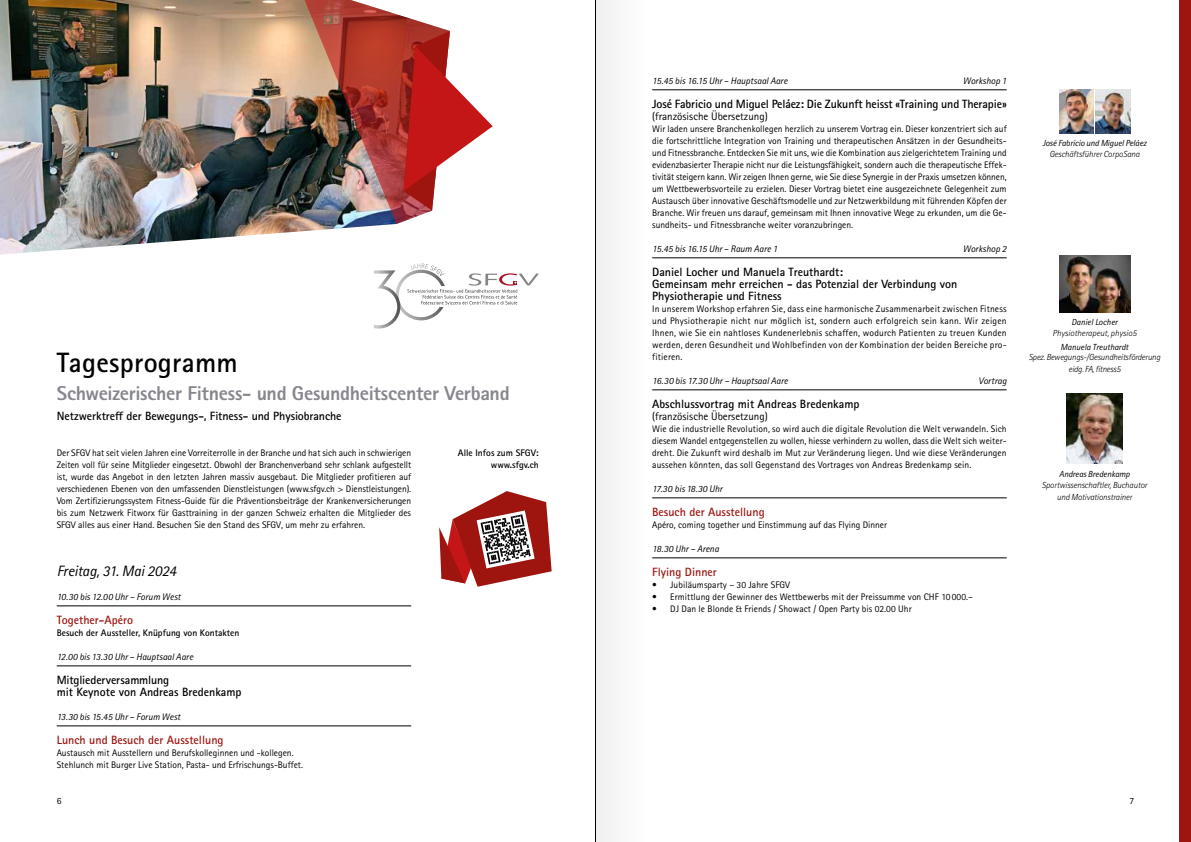
<style>
.page{position:relative;width:1191px;height:842px;background:#fff}
.page>*{position:absolute;margin:0;border:0;box-sizing:border-box;transform-origin:0 0}
.t1{font:700 28px "Rotis Sans Serif Pro";letter-spacing:.01em;color:#000}
.t2{font:800 20px "Rotis Sans Serif Pro";letter-spacing:-.015em;color:#86878e}
.t3{font:italic 15px "Rotis Sans Serif Pro";letter-spacing:-.015em;color:#000}
.t4{font:700 12px/12px "Rotis Sans Serif Pro";color:#000}
.t5{font:700 12px "Rotis Sans Serif Pro";color:#9e150f}
.t6{font:11px "Rotis Sans Serif Pro";color:#000}
.t7{font:9.5px/12px "Rotis Sans Serif Pro";color:#000;text-align:justify}
.t8{font:italic 9.5px "Rotis Sans Serif Pro";color:#000}
.t9{font:700 9.5px/12px "Rotis Sans Serif Pro";color:#000;text-align:right}
.t10{font:italic 300 8.8px/11.5px "Rotis Sans Serif Pro";letter-spacing:-.01em;color:#000;text-align:center}
.t11{font:italic 8.8px "Rotis Sans Serif Pro";letter-spacing:-.01em;color:#000}
</style>
<div class="page">
<hr style="left:652px;top:90px;width:354px;height:1px;background:#000">
<hr style="left:652px;top:258px;width:354px;height:1px;background:#000">
<hr style="left:652px;top:390px;width:354px;height:1px;background:#000">
<hr style="left:652px;top:498px;width:354px;height:1px;background:#000">
<hr style="left:652px;top:558px;width:354px;height:1px;background:#000">
<hr style="left:57px;top:606px;width:354px;height:1px;background:#000">
<hr style="left:57px;top:666px;width:354px;height:1px;background:#000">
<hr style="left:57px;top:726px;width:354px;height:1px;background:#000">
<img style="left:0;top:0;width:395px;height:255px">
<img style="left:1059px;top:90px;width:34px;height:43px">
<img style="left:1095px;top:90px;width:35px;height:43px">
<img style="left:1059px;top:256px;width:71px;height:57px">
<svg style="left:374px;top:263px;width:165px;height:66px"></svg>
<img style="left:1066px;top:393px;width:57px;height:71px">
<svg style="left:439px;top:491px;width:112px;height:96px"></svg>
<img style="left:298px;top:0;width:195px;height:224px">
<div style="left:1179px;top:0;width:12px;height:842px;background:#9e150f"></div>
<div style="left:595px;top:0;width:51px;height:842px;background:#f7f7f7"></div>
<hr style="left:595px;top:0;width:1px;height:842px;background:#000">
<h1 class="t1" style="left:57px;top:345px;width:183px">Tagesprogramm</h1>
<h2 class="t2" style="left:57px;top:380px;width:454px">Schweizerischer Fitness- und Gesundheitscenter Verband</h2>
<p class="t4" style="left:57px;top:410px;width:286px">Netzwerktreff der Bewegungs-, Fitness- und Physiobranche</p>
<p class="t7" style="left:57px;top:447px;width:356px">Der SFGV hat seit vielen Jahren eine Vorreiterrolle in der Branche und hat sich auch in schwierigen Zeiten voll für seine Mitglieder eingesetzt. Obwohl der Branchenverband sehr schlank aufgestellt ist, wurde das Angebot in den letzten Jahren massiv ausgebaut. Die Mitglieder profitieren auf verschiedenen Ebenen von den umfassenden Dienstleistungen (www.sfgv.ch &gt; Dienstleistungen).<br>Vom Zertifizierungssystem Fitness-Guide für die Präventionsbeiträge der Krankenversicherungen bis zum Netzwerk Fitworx für Gasttraining in der ganzen Schweiz erhalten die Mitglieder des SFGV alles aus einer Hand. Besuchen Sie den Stand des SFGV, um mehr zu erfahren.</p>
<h3 class="t3" style="left:57px;top:562px;width:121px">Freitag, 31. Mai 2024</h3>
<p class="t8" style="left:57px;top:591px;width:125px">10.30 bis 12.00 Uhr – Forum West</p>
<p class="t5" style="left:57px;top:612px;width:78px">Together-Apéro</p>
<p class="t9" style="left:57px;top:627px;width:184px">Besuch der Aussteller, Knüpfung von Kontakten</p>
<p class="t8" style="left:57px;top:651px;width:138px">12.00 bis 13.30 Uhr – Hauptsaal Aare</p>
<p class="t4" style="left:57px;top:674px;width:186px">Mitgliederversammlung<br>mit Keynote von Andreas Bredenkamp</p>
<p class="t8" style="left:57px;top:711px;width:125px">13.30 bis 15.45 Uhr – Forum West</p>
<p class="t5" style="left:57px;top:732px;width:168px">Lunch und Besuch der Ausstellung</p>
<p class="t7" style="left:57px;top:747px;width:248px">Austausch mit Ausstellern und Berufskolleginnen und -kollegen.<br>Stehlunch mit Burger Live Station, Pasta- und Erfrischungs-Buffet.</p>
<p class="t9" style="left:458px;top:447px;width:82px">Alle Infos zum SFGV: www.sfgv.ch</p>
<p class="t8" style="left:652px;top:75px;width:137px">15.45 bis 16.15 Uhr – Hauptsaal Aare</p>
<p class="t8" style="left:963px;top:75px;width:45px">Workshop 1</p>
<p class="t4" style="left:652px;top:98px;width:356px">José Fabricio und Miguel Peláez: Die Zukunft heisst «Training und Therapie»</p>
<p class="t6" style="left:652px;top:110px;width:117px">(französische Übersetzung)</p>
<p class="t7" style="left:652px;top:123px;width:356px">Wir laden unsere Branchenkollegen herzlich zu unserem Vortrag ein. Dieser konzentriert sich auf die fortschrittliche Integration von Training und therapeutischen Ansätzen in der Gesundheits&shy;und Fitnessbranche. Entdecken Sie mit uns, wie die Kombination aus zielgerichtetem Training und evidenzbasierter Therapie nicht nur die Leistungsfähigkeit, sondern auch die therapeutische Effek&shy;tivität steigern kann. Wir zeigen Ihnen gerne, wie Sie diese Synergie in der Praxis umsetzen können, um Wettbewerbsvorteile zu erzielen. Dieser Vortrag bietet eine ausgezeichnete Gelegenheit zum Austausch über innovative Geschäftsmodelle und zur Netzwerkbildung mit führenden Köpfen der Branche. Wir freuen uns darauf, gemeinsam mit Ihnen innovative Wege zu erkunden, um die Ge&shy;sundheits- und Fitnessbranche weiter voranzubringen.</p>
<p class="t8" style="left:652px;top:243px;width:127px">15.45 bis 16.15 Uhr – Raum Aare 1</p>
<p class="t8" style="left:963px;top:243px;width:45px">Workshop 2</p>
<p class="t4" style="left:652px;top:266px;width:307px">Daniel Locher und Manuela Treuthardt:<br>Gemeinsam mehr erreichen - das Potenzial der Verbindung von<br>Physiotherapie und Fitness</p>
<p class="t7" style="left:652px;top:303px;width:356px">In unserem Workshop erfahren Sie, dass eine harmonische Zusammenarbeit zwischen Fitness und Physiotherapie nicht nur möglich ist, sondern auch erfolgreich sein kann. Wir zeigen Ihnen, wie Sie ein nahtloses Kundenerlebnis schaffen, wodurch Patienten zu treuen Kunden werden, deren Gesundheit und Wohlbefinden von der Kombination der beiden Bereiche pro&shy;fitieren.</p>
<p class="t8" style="left:652px;top:375px;width:137px">16.30 bis 17.30 Uhr – Hauptsaal Aare</p>
<p class="t8" style="left:978px;top:375px;width:30px">Vortrag</p>
<p class="t4" style="left:652px;top:398px;width:209px">Abschlussvortrag mit Andreas Bredenkamp</p>
<p class="t6" style="left:652px;top:410px;width:117px">(französische Übersetzung)</p>
<p class="t7" style="left:652px;top:423px;width:356px">Wie die industrielle Revolution, so wird auch die digitale Revolution die Welt verwandeln. Sich diesem Wandel entgegenstellen zu wollen, hiesse verhindern zu wollen, dass die Welt sich weiter&shy;dreht. Die Zukunft wird deshalb im Mut zur Veränderung liegen. Und wie diese Veränderungen aussehen könnten, das soll Gegenstand des Vortrages von Andreas Bredenkamp sein.</p>
<p class="t8" style="left:652px;top:483px;width:72px">17.30 bis 18.30 Uhr</p>
<p class="t5" style="left:652px;top:504px;width:114px">Besuch der Ausstellung</p>
<p class="t7" style="left:652px;top:519px;width:236px">Apéro, coming together und Einstimmung auf das Flying Dinner</p>
<p class="t8" style="left:652px;top:543px;width:68px">18.30 Uhr – Arena</p>
<p class="t5" style="left:652px;top:564px;width:66px">Flying Dinner</p>
<p class="t7" style="left:652px;top:579px;width:139px">• Jubiläumsparty – 30 Jahre SFGV</p>
<p class="t7" style="left:652px;top:591px;width:322px">• Ermittlung der Gewinner des Wettbewerbs mit der Preissumme von CHF 10 000.–</p>
<p class="t7" style="left:652px;top:603px;width:261px">• DJ Dan le Blonde &amp; Friends / Showact / Open Party bis 02.00 Uhr</p>
<p class="t11" style="left:1042px;top:137px;width:106px">José Fabricio und Miguel Peláez</p>
<p class="t10" style="left:1049px;top:148px;width:92px">Geschäftsführer CorpoSana</p>
<p class="t11" style="left:1071px;top:317px;width:48px">Daniel Locher</p>
<p class="t10" style="left:1052px;top:327px;width:85px">Physiotherapeut, physio5</p>
<p class="t11" style="left:1060px;top:342px;width:69px">Manuela Treuthardt</p>
<p class="t10" style="left:1028px;top:352px;width:133px">Spez. Bewegungs-/Gesundheitsförderung eidg. FA, fitness5</p>
<p class="t11" style="left:1059px;top:469px;width:72px">Andreas Bredenkamp</p>
<p class="t10" style="left:1041px;top:480px;width:107px">Sportwissenschaftler, Buchautor und Motivationstrainer</p>
<p class="t7" style="left:57px;top:795px;width:6px">6</p>
<p class="t7" style="left:1129px;top:795px;width:6px">7</p>
</div>
